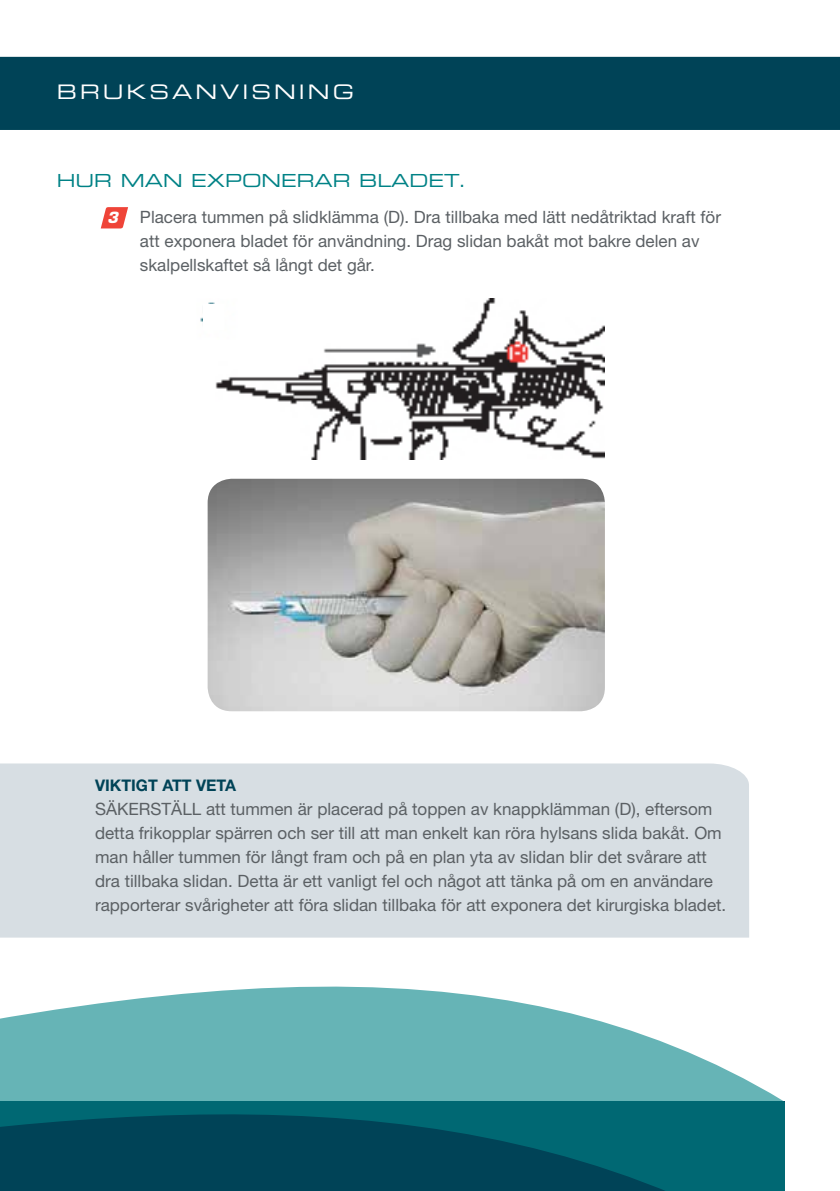
<style>
.page{position:relative;width:840px;height:1191px;background:#fff}
.page>*{position:absolute;margin:0;border:0;box-sizing:border-box;transform-origin:0 0}
.t1{font:20px "Eurostile Extended Two";letter-spacing:.15em;color:#fff}
.t2{font:18px "Eurostile Extended Two";color:#008286}
.t3{font:17px/24px "Helvetica Neue";color:#5b6064}
.t4{font:700 16px "Helvetica Neue";color:#004357}
.t5{font:italic 700 15px "Eurostile";color:#fff}
</style>
<div class="page">
<div style="left:0;top:57px;width:839px;height:73px;background:#004357"></div>
<svg style="left:101px;top:207px;width:27px;height:21px"></svg>
<img style="left:200px;top:299px;width:404px;height:160px">
<div style="left:203px;top:304px;width:21px;height:26px;background:#fff"></div>
<div style="left:0;top:763px;width:748px;height:174px;background:#d7dee3"></div>
<img style="left:207px;top:479px;width:397px;height:232px">
<svg style="left:0;top:986px;width:783px;height:205px;background:#4c929a"></svg>
<p class="t1" style="left:57px;top:78px;width:298px">BRUKSANVISNING</p>
<p class="t2" style="left:57px;top:168px;width:411px">HUR MAN EXPONERAR BLADET.</p>
<p class="t3" style="left:140px;top:205px;width:582px">Placera tummen på slidklämma (D). Dra tillbaka med lätt nedåtriktad kraft för att exponera bladet för användning. Drag slidan bakåt mot bakre delen av skalpellskaftet så långt det går.</p>
<p class="t5" style="left:107px;top:208px;width:12px">3</p>
<p class="t4" style="left:95px;top:775px;width:142px">VIKTIGT ATT VETA</p>
<p class="t3" style="left:95px;top:796px;width:632px">SÄKERSTÄLL att tummen är placerad på toppen av knappklämman (D), eftersom detta frikopplar spärren och ser till att man enkelt kan röra hylsans slida bakåt. Om man håller tummen för långt fram och på en plan yta av slidan blir det svårare att dra tillbaka slidan. Detta är ett vanligt fel och något att tänka på om en användare rapporterar svårigheter att föra slidan tillbaka för att exponera det kirurgiska bladet.</p>
</div>
